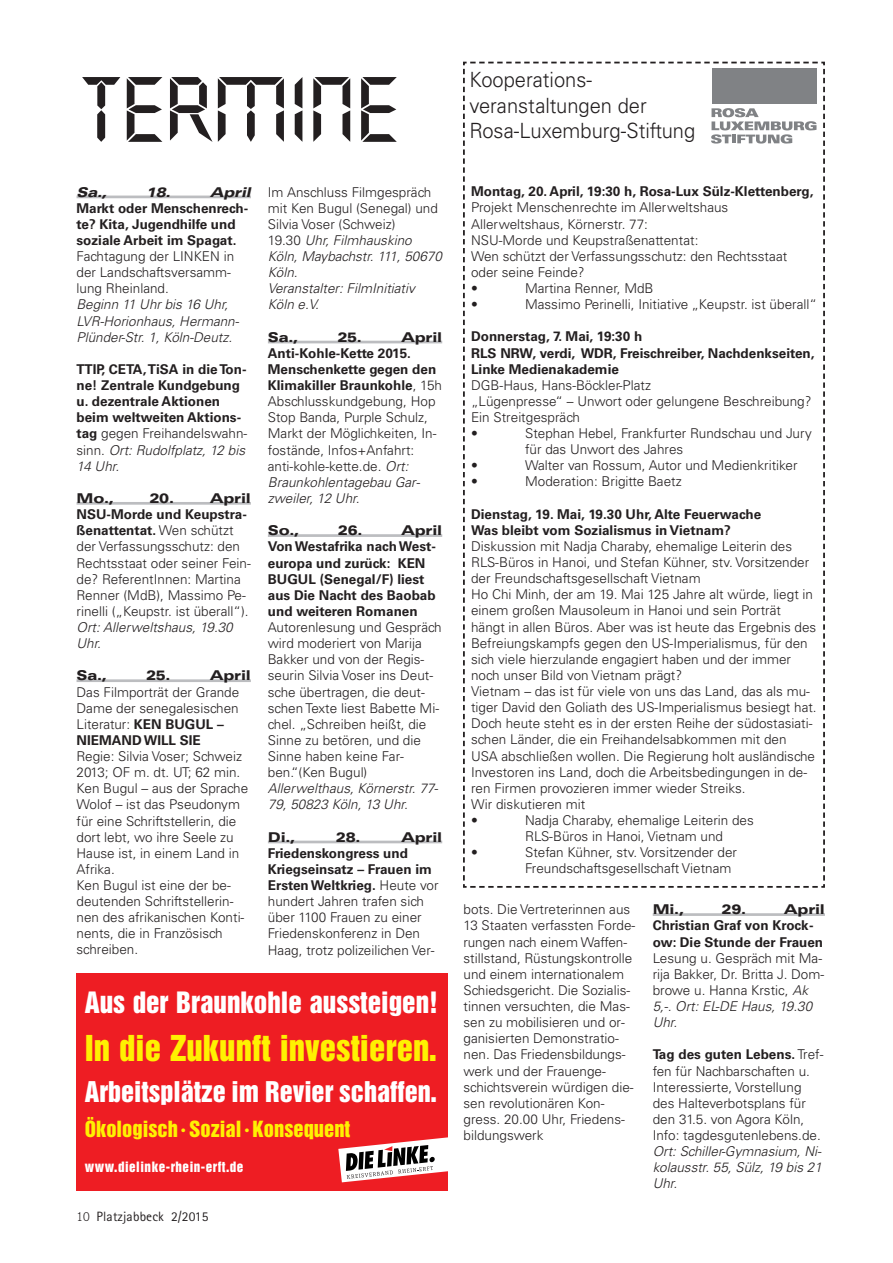
<style>
.page{position:relative;width:893px;height:1263px;background:#fff}
.page>*{position:absolute;margin:0;border:0;box-sizing:border-box;transform-origin:0 0}
.t1{font:90px "Quartz";letter-spacing:.035em;color:#231f20}
.t2{font:32.7px "Helvetica Inserat";letter-spacing:.005em;color:#fff101}
.t3{font:27px "Helvetica Inserat";color:#fff}
.t4{font:26.1px "Helvetica Inserat";color:#fff}
.t5{font:300 21px/25.5px "Univers LT Std";color:#231f20;scale:.96 1}
.t6{font:20.4px "Helvetica Inserat";color:#fff101}
.t7{font:300 13.5px/16px "Univers LT Std";color:#231f20}
.t8{font:700 13.5px/16px "Univers LT Std";color:#231f20}
.t9{font:italic 300 13.5px/16px "Univers LT Std";color:#231f20}
.t10{font:900 expanded 13.5px "Univers LT Std";letter-spacing:-.015em;color:#231f20}
.t11{font:13.5px "Rotis Sans Serif";letter-spacing:.01em;color:#231f20}
.t12{font:italic 900 expanded 13.5px "Univers LT Std";letter-spacing:-.015em;color:#231f20}
.t13{font:13.05px "Helvetica Inserat";letter-spacing:.04em;color:#fff}
.s1{font-weight:300}
.s2{font-weight:300;font-style:italic}
.s3{font-weight:700}
.s4{font-style:normal}
.s5{font-style:italic}
.s6{font-family:"Corporate E";font-weight:300}
</style>
<div class="page">
<hr style="left:77px;top:196px;width:174px;height:2px;background:#bcbdc0">
<hr style="left:77px;top:502px;width:174px;height:3px;background:#bcbdc0">
<hr style="left:77px;top:679px;width:174px;height:3px;background:#bcbdc0">
<hr style="left:268px;top:341px;width:174px;height:2px;background:#bcbdc0">
<hr style="left:268px;top:534px;width:174px;height:3px;background:#bcbdc0">
<hr style="left:268px;top:841px;width:174px;height:2px;background:#bcbdc0">
<hr style="left:653px;top:913px;width:172px;height:3px;background:#bcbdc0">
<svg style="left:463px;top:61px;width:362px;height:827px"></svg>
<div style="left:711px;top:69px;width:105px;height:35px;background:#808285"></div>
<div style="left:77px;top:973px;width:370px;height:218px;background:#ee1d23"></div>
<svg style="left:338px;top:1137px;width:109px;height:45px"></svg>
<h1 class="t1" style="left:83px;top:58px;width:316px">TERMINE</h1>
<p class="t12" style="left:77px;top:187px;width:32px">Sa.,</p>
<p class="t12" style="left:146px;top:187px;width:26px">18.</p>
<p class="t12" style="left:210px;top:187px;width:43px">April</p>
<p class="t8" style="left:77px;top:201px;width:173px">Markt oder Menschenrech&shy;te? Kita, Jugendhilfe und soziale Arbeit im Spagat.</p>
<p class="t7" style="left:77px;top:249px;width:159px">Fachtagung der LINKEN in der Landschaftsversamm&shy;lung Rheinland.</p>
<p class="t9" style="left:77px;top:298px;width:164px">Beginn 11 Uhr bis 16 Uhr,<br>LVR-Horionhaus, Hermann-<br>Plünder-Str. 1, Köln-Deutz.</p>
<p class="t8" style="left:77px;top:362px;width:172px">TTIP, CETA, TiSA in die Ton&shy;ne! Zentrale Kundgebung u. dezentrale Aktionen beim weltweiten Aktions&shy;tag <span class="s1">gegen Freihandelswahn&shy;sinn.</span> <span class="s2">Ort: Rudolfplatz, 12 bis<br>14 Uhr.</span></p>
<p class="t10" style="left:77px;top:493px;width:39px">Mo.,</p>
<p class="t10" style="left:150px;top:493px;width:26px">20.</p>
<p class="t10" style="left:210px;top:493px;width:43px">April</p>
<p class="t7" style="left:77px;top:507px;width:176px"><span class="s3">NSU-Morde und Keupstra&shy;ßenattentat.</span> Wen schützt der Verfassungsschutz: den<br>Rechtsstaat oder seiner Fein&shy;de? ReferentInnen: Martina<br>Renner (MdB), Massimo Pe&shy;rinelli („Keupstr. ist überall“).</p>
<p class="t9" style="left:77px;top:620px;width:158px">Ort: Allerweltshaus, 19.30<br>Uhr.</p>
<p class="t10" style="left:77px;top:671px;width:32px">Sa.,</p>
<p class="t10" style="left:146px;top:671px;width:26px">25.</p>
<p class="t10" style="left:210px;top:671px;width:43px">April</p>
<p class="t7" style="left:77px;top:685px;width:164px">Das Filmporträt der Grande<br>Dame der senegalesischen<br>Literatur: <span class="s3">KEN BUGUL –<br>NIEMAND WILL SIE</span></p>
<p class="t7" style="left:77px;top:749px;width:173px">Regie: Silvia Voser; Schweiz<br>2013; OF m. dt. UT; 62 min.<br>Ken Bugul – aus der Sprache<br>Wolof – ist das Pseudonym für eine Schriftstellerin, die dort lebt, wo ihre Seele zu<br>Hause ist, in einem Land in<br>Afrika.<br>Ken Bugul ist eine der be&shy;deutenden Schriftstellerin&shy;nen des afrikanischen Konti&shy;nents, die in Französisch schreiben.</p>
<p class="t9" style="left:268px;top:185px;width:175px"><span class="s4">Im Anschluss Filmgespräch mit Ken Bugul (Senegal) und<br>Silvia Voser (Schweiz)<br>19.30</span> Uhr, Filmhauskino<br>Köln, Maybachstr. 111, 50670<br>Köln.<br>Veranstalter: FilmInitiativ<br>Köln e.V.</p>
<p class="t10" style="left:268px;top:332px;width:32px">Sa.,</p>
<p class="t10" style="left:337px;top:332px;width:26px">25.</p>
<p class="t10" style="left:401px;top:332px;width:43px">April</p>
<p class="t7" style="left:268px;top:346px;width:176px"><span class="s3">Anti-Kohle-Kette 2015.<br>Menschenkette gegen den<br>Klimakiller Braunkohle</span>, 15h<br>Abschlusskundgebung, Hop<br>Stop Banda, Purple Schulz,<br>Markt der Möglichkeiten, In&shy;fostände, Infos+Anfahrt: anti-kohle-kette.de. <span class="s5">Ort:<br>Braunkohlentagebau Gar&shy;zweiler, 12 Uhr.</span></p>
<p class="t10" style="left:268px;top:525px;width:33px">So.,</p>
<p class="t10" style="left:338px;top:525px;width:26px">26.</p>
<p class="t10" style="left:401px;top:525px;width:43px">April</p>
<p class="t8" style="left:268px;top:540px;width:170px">Von Westafrika nach West&shy;europa und zurück: KEN<br>BUGUL (Senegal/F) liest aus Die Nacht des Baobab und weiteren Romanen</p>
<p class="t7" style="left:268px;top:620px;width:175px">Autorenlesung und Gespräch wird moderiert von Marija<br>Bakker und von der Regis&shy;seurin Silvia Voser ins Deut&shy;sche übertragen, die deut&shy;schen Texte liest Babette Mi&shy;chel. „Schreiben heißt, die<br>Sinne zu betören, und die<br>Sinne haben keine Far&shy;ben.“(Ken Bugul)</p>
<p class="t9" style="left:268px;top:782px;width:171px">Allerwelthaus, Körnerstr. 77-<br>79, 50823 Köln, 13 Uhr.</p>
<p class="t10" style="left:268px;top:832px;width:29px">Di.,</p>
<p class="t10" style="left:336px;top:832px;width:26px">28.</p>
<p class="t10" style="left:401px;top:832px;width:43px">April</p>
<p class="t7" style="left:268px;top:846px;width:172px"><span class="s3">Friedenskongress und<br>Kriegseinsatz – Frauen im<br>Ersten Weltkrieg.</span> Heute vor hundert Jahren trafen sich über 1100 Frauen zu einer<br>Friedenskonferenz in Den<br>Haag, trotz polizeilichen Ver-</p>
<h3 class="t3" style="left:85px;top:991px;width:355px">Aus der Braunkohle aussteigen!</h3>
<h2 class="t2" style="left:85px;top:1034px;width:354px">In die Zukunft investieren.</h2>
<h3 class="t4" style="left:85px;top:1081px;width:354px">Arbeitsplätze im Revier schaffen.</h3>
<h3 class="t6" style="left:85px;top:1121px;width:267px">Ökologisch · Sozial · Konsequent</h3>
<p class="t13" style="left:85px;top:1162px;width:160px">www.dielinke-rhein-erft.de</p>
<p class="t11" style="left:77px;top:1211px;width:133px"><span class="s6">10</span> Platzjabbeck 2/2015</p>
<h3 class="t5" style="left:469px;top:69px;width:237px">Kooperations&shy;veranstaltungen der<br>Rosa-Luxemburg-Stiftung</h3>
<p class="t8" style="left:471px;top:185px;width:344px">Montag, 20. April, 19:30 h, Rosa-Lux Sülz-Klettenberg,</p>
<p class="t7" style="left:471px;top:201px;width:318px">Projekt Menschenrechte im Allerweltshaus<br>Allerweltshaus, Körnerstr. 77:<br>NSU-Morde und Keupstraßenattentat:<br>Wen schützt der Verfassungsschutz: den Rechtsstaat oder seine Feinde?<br>•</p>
<p class="t7" style="left:525px;top:281px;width:130px">Martina Renner, MdB</p>
<p class="t7" style="left:471px;top:297px;width:8px">•</p>
<p class="t7" style="left:525px;top:297px;width:293px">Massimo Perinelli, Initiative „Keupstr. ist überall“</p>
<p class="t8" style="left:471px;top:330px;width:345px">Donnerstag, 7. Mai, 19:30 h<br>RLS NRW, verdi, WDR, Freischreiber, Nachdenkseiten,<br>Linke Medienakademie</p>
<p class="t7" style="left:471px;top:378px;width:342px">DGB-Haus, Hans-Böckler-Platz<br>„Lügenpresse“ – Unwort oder gelungene Beschreibung?<br>Ein Streitgespräch<br>•</p>
<p class="t7" style="left:525px;top:426px;width:288px">Stephan Hebel, Frankfurter Rundschau und Jury für das Unwort des Jahres</p>
<p class="t7" style="left:471px;top:459px;width:8px">•</p>
<p class="t7" style="left:525px;top:459px;width:274px">Walter van Rossum, Autor und Medienkritiker</p>
<p class="t7" style="left:471px;top:475px;width:8px">•</p>
<p class="t7" style="left:525px;top:475px;width:158px">Moderation: Brigitte Baetz</p>
<p class="t8" style="left:471px;top:507px;width:292px">Dienstag, 19. Mai, 19.30 Uhr, Alte Feuerwache<br>Was bleibt vom Sozialismus in Vietnam?</p>
<p class="t7" style="left:471px;top:539px;width:347px">Diskussion mit Nadja Charaby, ehemalige Leiterin des RLS-Büros in Hanoi, und Stefan Kühner, stv. Vorsitzender der Freundschaftsgesellschaft Vietnam<br>Ho Chi Minh, der am 19. Mai 125 Jahre alt würde, liegt in einem großen Mausoleum in Hanoi und sein Porträt hängt in allen Büros. Aber was ist heute das Ergebnis des Befreiungskampfs gegen den US-Imperialismus, für den sich viele hierzulande engagiert haben und der immer noch unser Bild von Vietnam prägt?<br>Vietnam – das ist für viele von uns das Land, das als mu&shy;tiger David den Goliath des US-Imperialismus besiegt hat.<br>Doch heute steht es in der ersten Reihe der südostasiati&shy;schen Länder, die ein Freihandelsabkommen mit den<br>USA abschließen wollen. Die Regierung holt ausländische Investoren ins Land, doch die Arbeitsbedingungen in de&shy;ren Firmen provozieren immer wieder Streiks.<br>Wir diskutieren mit<br>•</p>
<p class="t7" style="left:525px;top:813px;width:230px">Nadja Charaby, ehemalige Leiterin des<br>RLS-Büros in Hanoi, Vietnam und</p>
<p class="t7" style="left:471px;top:846px;width:8px">•</p>
<p class="t7" style="left:525px;top:846px;width:213px">Stefan Kühner, stv. Vorsitzender der<br>Freundschaftsgesellschaft Vietnam</p>
<p class="t7" style="left:463px;top:903px;width:173px">bots. Die Vertreterinnen aus<br>13 Staaten verfassten Forde&shy;rungen nach einem Waffen&shy;stillstand, Rüstungskontrolle und einem internationalem<br>Schiedsgericht. Die Sozialis&shy;tinnen versuchten, die Mas&shy;sen zu mobilisieren und or&shy;ganisierten Demonstratio&shy;nen. Das Friedensbildungs&shy;werk und der Frauenge&shy;schichtsverein würdigen die&shy;sen revolutionären Kon&shy;gress. 20.00 Uhr, Friedens&shy;bildungswerk</p>
<p class="t10" style="left:653px;top:904px;width:33px">Mi.,</p>
<p class="t10" style="left:722px;top:904px;width:26px">29.</p>
<p class="t10" style="left:784px;top:904px;width:43px">April</p>
<p class="t8" style="left:653px;top:919px;width:172px">Christian Graf von Krock&shy;ow: Die Stunde der Frauen</p>
<p class="t7" style="left:653px;top:951px;width:173px">Lesung u. Gespräch mit Ma&shy;rija Bakker, Dr. Britta J. Dom&shy;browe u. Hanna Krstic, <span class="s5">Ak<br>5,-. Ort: EL-DE Haus, 19.30<br>Uhr.</span></p>
<p class="t7" style="left:653px;top:1048px;width:172px"><span class="s3">Tag des guten Lebens.</span> Tref&shy;fen für Nachbarschaften u.<br>Interessierte, Vorstellung des Halteverbotsplans für den 31.5. von Agora Köln,<br>Info: tagdesgutenlebens.de.</p>
<p class="t9" style="left:653px;top:1144px;width:171px;text-align:justify">Ort: Schiller-Gymnasium, Ni&shy;kolausstr. 55, Sülz, 19 bis 21<br>Uhr.</p>
</div>
